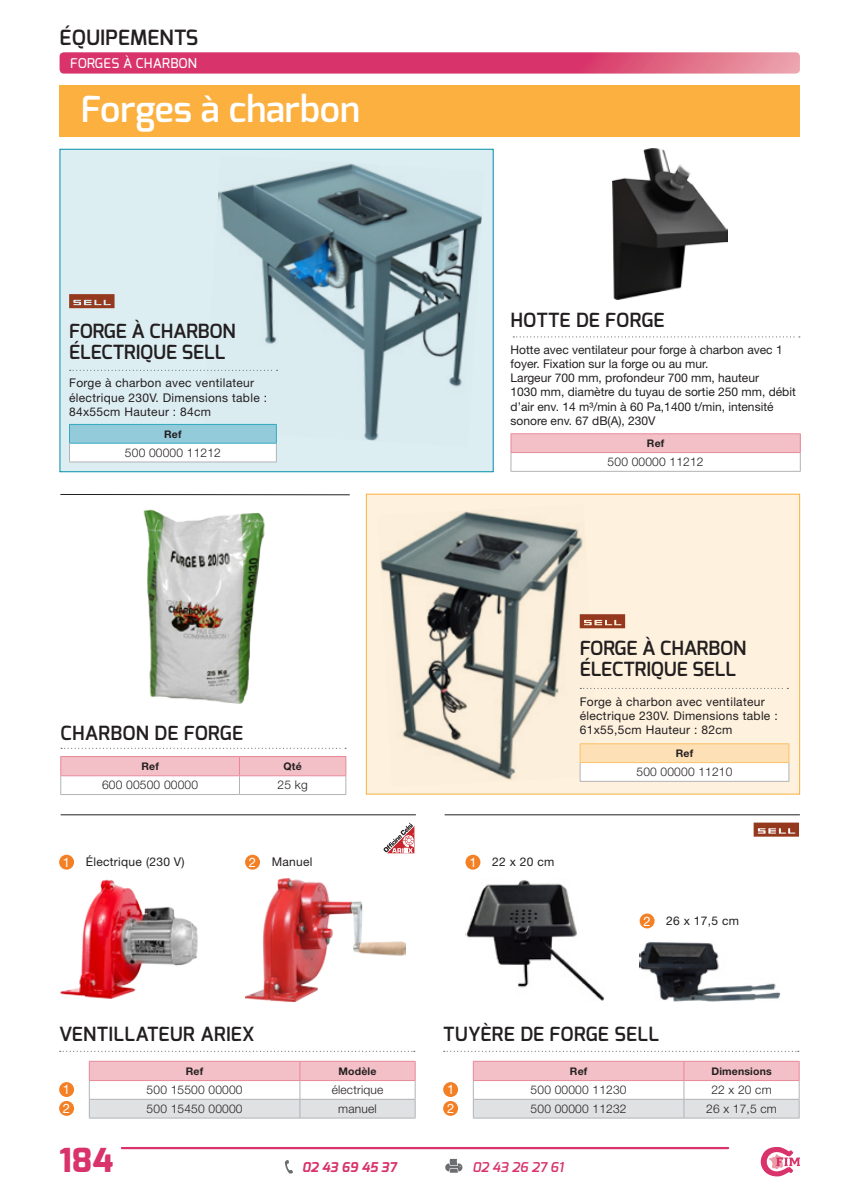
<style>
.page{position:relative;width:851px;height:1191px;background:#fff}
.page>*{position:absolute;margin:0;border:0;box-sizing:border-box;transform-origin:0 0}
.SousCat{font:600 36px "Exo";color:#fff}
.t1{font:800 33px "Exo";color:#d8336a}
.TitreCat{font:600 21px "Exo";letter-spacing:.01em;color:#231f20}
.NomArticle{font:600 19.5px/21px "Exo";letter-spacing:-.005em;color:#231f20}
.NomArticle-2{font:600 19.5px "Exo";letter-spacing:.015em;color:#231f20}
.SousTitre{font:500 13.5px "Exo";letter-spacing:.015em;color:#fff}
.t2{font:italic 700 13.5px "Exo";color:#d8336a}
.t3{font:italic 600 13.5px "Exo";color:#d8336a}
.Corps_de_texte{font:13.05px "Helvetica Neue LT Std";color:#fff}
.Corps_de_texte-2{font:12px/14.2px "Helvetica Neue LT Std";color:#231f20}
.Corps_de_texte-3{font:12px/14.2px "Helvetica Neue LT Std";letter-spacing:.025em;color:#231f20}
.CorpsTableau{font:300 12px "Helvetica Neue LT Std";letter-spacing:.015em;color:#231f20}
.titre_tableau{font:700 10.5px "Helvetica Neue LT Std";letter-spacing:.015em;color:#231f20}
</style>
<div class="page">
<hr style="left:122px;top:1147px;width:606px;height:2px;background:#d8336a">
<svg style="left:60px;top:52px;width:739px;height:22px;background:#dc4a77"></svg>
<svg style="left:285px;top:1160px;width:8px;height:13px"></svg>
<svg style="left:445px;top:1158px;width:17px;height:14px"></svg>
<svg style="left:760px;top:1147px;width:39px;height:29px"></svg>
<div style="left:60px;top:149px;width:433px;height:323px;background:#ddeef3;border:1px solid #008da8"></div>
<div style="left:366px;top:494px;width:433px;height:300px;background:#fef1dd;border:1px solid #fbb03f"></div>
<img style="left:203px;top:163px;width:279px;height:278px">
<div style="left:60px;top:85px;width:739px;height:51px;background:#fbb03f"></div>
<svg style="left:70px;top:370px;width:207px;height:1px"></svg>
<svg style="left:513px;top:336px;width:286px;height:1px"></svg>
<svg style="left:598px;top:688px;width:190px;height:1px"></svg>
<img style="left:380px;top:511px;width:218px;height:269px">
<div style="left:69px;top:424px;width:207px;height:19px;background:#93cbda"></div>
<div style="left:69px;top:443px;width:207px;height:19px;background:#fff"></div>
<hr style="left:69px;top:424px;width:208px;height:1px;background:#32aac0">
<hr style="left:69px;top:443px;width:208px;height:1px;background:#32aac0">
<svg style="left:69px;top:425px;width:1px;height:36px"></svg>
<hr style="left:69px;top:461px;width:208px;height:1px;background:#b2b3b7">
<svg style="left:276px;top:425px;width:1px;height:36px"></svg>
<div style="left:511px;top:434px;width:289px;height:18px;background:#f2c0c6"></div>
<hr style="left:510px;top:433px;width:290px;height:1px;background:#e78999">
<hr style="left:510px;top:452px;width:290px;height:1px;background:#e78999">
<svg style="left:510px;top:434px;width:1px;height:37px"></svg>
<hr style="left:510px;top:471px;width:290px;height:1px;background:#b2b3b7">
<svg style="left:799px;top:434px;width:1px;height:37px"></svg>
<div style="left:580px;top:744px;width:208px;height:18px;background:#fee0b6"></div>
<div style="left:580px;top:762px;width:208px;height:19px;background:#fff"></div>
<hr style="left:579px;top:743px;width:210px;height:1px;background:#fdbf66">
<hr style="left:579px;top:762px;width:210px;height:1px;background:#fdbf66">
<svg style="left:579px;top:744px;width:1px;height:37px"></svg>
<hr style="left:579px;top:781px;width:210px;height:1px;background:#b2b3b7">
<svg style="left:788px;top:744px;width:1px;height:37px"></svg>
<svg style="left:69px;top:294px;width:45px;height:14px"></svg>
<svg style="left:579px;top:614px;width:46px;height:14px"></svg>
<svg style="left:60px;top:756px;width:286px;height:38px"></svg>
<hr style="left:60px;top:794px;width:179px;height:1px;background:#b2b3b7">
<hr style="left:239px;top:794px;width:107px;height:1px;background:#b2b3b7">
<svg style="left:61px;top:747px;width:285px;height:2px"></svg>
<img style="left:143px;top:509px;width:122px;height:195px">
<svg style="left:753px;top:822px;width:45px;height:14px"></svg>
<hr style="left:444px;top:814px;width:355px;height:1px;background:#231f20">
<hr style="left:61px;top:814px;width:355px;height:1px;background:#231f20">
<hr style="left:60px;top:494px;width:289px;height:1px;background:#231f20">
<svg style="left:473px;top:1061px;width:326px;height:56px"></svg>
<hr style="left:473px;top:1099px;width:210px;height:1px;background:#b2b3b7">
<hr style="left:683px;top:1099px;width:116px;height:1px;background:#b2b3b7">
<hr style="left:473px;top:1117px;width:210px;height:1px;background:#b2b3b7">
<hr style="left:683px;top:1117px;width:116px;height:1px;background:#b2b3b7">
<svg style="left:89px;top:1061px;width:327px;height:57px"></svg>
<hr style="left:89px;top:1099px;width:211px;height:1px;background:#b2b3b7">
<hr style="left:300px;top:1099px;width:115px;height:1px;background:#b2b3b7">
<hr style="left:89px;top:1117px;width:211px;height:1px;background:#b2b3b7">
<hr style="left:300px;top:1117px;width:115px;height:1px;background:#b2b3b7">
<svg style="left:443px;top:1050px;width:355px;height:2px"></svg>
<svg style="left:60px;top:1050px;width:355px;height:2px"></svg>
<img style="left:612px;top:149px;width:115px;height:150px">
<img style="left:465px;top:880px;width:140px;height:121px">
<div style="left:465px;top:854px;width:15px;height:15px;background:#f48026;border-radius:50%"></div>
<img style="left:60px;top:879px;width:138px;height:120px">
<div style="left:59px;top:854px;width:15px;height:15px;background:#f48026;border-radius:50%"></div>
<img style="left:245px;top:878px;width:160px;height:124px">
<div style="left:245px;top:854px;width:15px;height:15px;background:#f48026;border-radius:50%"></div>
<div style="left:443px;top:1082px;width:15px;height:15px;background:#f48026;border-radius:50%"></div>
<div style="left:443px;top:1101px;width:15px;height:14px;background:#f48026;border-radius:50%"></div>
<div style="left:59px;top:1082px;width:15px;height:15px;background:#f48026;border-radius:50%"></div>
<div style="left:59px;top:1101px;width:15px;height:14px;background:#f48026;border-radius:50%"></div>
<img style="left:639px;top:942px;width:140px;height:59px">
<div style="left:639px;top:913px;width:15px;height:15px;background:#f48026;border-radius:50%"></div>
<svg style="left:383px;top:822px;width:31px;height:31px"></svg>
<p class="TitreCat" style="left:60px;top:24px;width:140px">ÉQUIPEMENTS</p>
<p class="SousTitre" style="left:70px;top:54px;width:128px">FORGES À CHARBON</p>
<p class="SousCat" style="left:81px;top:86px;width:280px">Forges à charbon</p>
<p class="NomArticle" style="left:69px;top:320px;width:168px">FORGE À CHARBON<br>ÉLECTRIQUE SELL</p>
<p class="NomArticle" style="left:510px;top:309px;width:155px">HOTTE DE FORGE</p>
<p class="Corps_de_texte-2" style="left:510px;top:342px;width:273px">Hotte avec ventilateur pour forge à charbon avec 1 foyer. Fixation sur la forge ou au mur.</p>
<p class="Corps_de_texte-2" style="left:510px;top:370px;width:287px">Largeur 700 mm, profondeur 700 mm, hauteur<br>1030 mm, diamètre du tuyau de sortie 250 mm, débit d’air env. 14 m³/min à 60 Pa,1400 t/min, intensité sonore env. 67 dB(A), 230V</p>
<p class="Corps_de_texte-3" style="left:69px;top:376px;width:199px">Forge à charbon avec ventilateur électrique 230V. Dimensions table :<br>84x55cm Hauteur : 84cm</p>
<p class="titre_tableau" style="left:164px;top:427px;width:19px">Ref</p>
<p class="CorpsTableau" style="left:125px;top:445px;width:97px">500 00000 11212</p>
<p class="titre_tableau" style="left:646px;top:437px;width:19px">Ref</p>
<p class="CorpsTableau" style="left:607px;top:454px;width:97px">500 00000 11212</p>
<p class="NomArticle-2" style="left:61px;top:720px;width:184px">CHARBON DE FORGE</p>
<p class="titre_tableau" style="left:141px;top:759px;width:19px">Ref</p>
<p class="titre_tableau" style="left:283px;top:759px;width:20px">Qté</p>
<p class="CorpsTableau" style="left:102px;top:778px;width:97px">600 00500 00000</p>
<p class="CorpsTableau" style="left:277px;top:778px;width:32px">25 kg</p>
<p class="Corps_de_texte" style="left:63px;top:854px;width:9px">1</p>
<p class="Corps_de_texte-3" style="left:86px;top:855px;width:100px">Électrique (230 V)</p>
<p class="Corps_de_texte" style="left:249px;top:854px;width:9px">2</p>
<p class="Corps_de_texte-2" style="left:272px;top:855px;width:42px">Manuel</p>
<p class="Corps_de_texte" style="left:469px;top:854px;width:9px">1</p>
<p class="Corps_de_texte-2" style="left:492px;top:855px;width:64px">22 x 20 cm</p>
<p class="NomArticle" style="left:579px;top:638px;width:168px">FORGE À CHARBON<br>ÉLECTRIQUE SELL</p>
<p class="Corps_de_texte-3" style="left:579px;top:694px;width:199px">Forge à charbon avec ventilateur électrique 230V. Dimensions table :<br>61x55,5cm Hauteur : 82cm</p>
<p class="titre_tableau" style="left:675px;top:746px;width:19px">Ref</p>
<p class="CorpsTableau" style="left:636px;top:764px;width:97px">500 00000 11210</p>
<p class="Corps_de_texte" style="left:643px;top:913px;width:9px">2</p>
<p class="Corps_de_texte-2" style="left:666px;top:913px;width:74px">26 x 17,5 cm</p>
<p class="NomArticle-2" style="left:59px;top:1021px;width:197px">VENTILLATEUR ARIEX</p>
<p class="NomArticle-2" style="left:443px;top:1021px;width:217px">TUYÈRE DE FORGE SELL</p>
<p class="Corps_de_texte" style="left:63px;top:1081px;width:9px">1</p>
<p class="Corps_de_texte" style="left:63px;top:1100px;width:9px">2</p>
<h2 class="t1" style="left:60px;top:1138px;width:55px">184</h2>
<p class="titre_tableau" style="left:186px;top:1064px;width:19px">Ref</p>
<p class="titre_tableau" style="left:338px;top:1064px;width:39px">Modèle</p>
<p class="CorpsTableau" style="left:147px;top:1082px;width:97px">500 15500 00000</p>
<p class="CorpsTableau" style="left:331px;top:1082px;width:53px">électrique</p>
<p class="CorpsTableau" style="left:147px;top:1101px;width:97px">500 15450 00000</p>
<p class="CorpsTableau" style="left:338px;top:1101px;width:40px">manuel</p>
<p class="Corps_de_texte" style="left:447px;top:1081px;width:9px">1</p>
<p class="Corps_de_texte" style="left:447px;top:1100px;width:9px">2</p>
<p class="titre_tableau" style="left:570px;top:1064px;width:19px">Ref</p>
<p class="titre_tableau" style="left:711px;top:1064px;width:62px">Dimensions</p>
<p class="CorpsTableau" style="left:530px;top:1082px;width:97px">500 00000 11230</p>
<p class="CorpsTableau" style="left:711px;top:1082px;width:62px">22 x 20 cm</p>
<p class="CorpsTableau" style="left:530px;top:1101px;width:97px">500 00000 11232</p>
<p class="CorpsTableau" style="left:706px;top:1101px;width:72px">26 x 17,5 cm</p>
<p class="t2" style="left:302px;top:1158px;width:96px">02 43 69 45 37</p>
<p class="t3" style="left:472px;top:1158px;width:93px">02 43 26 27 61</p>
</div>
